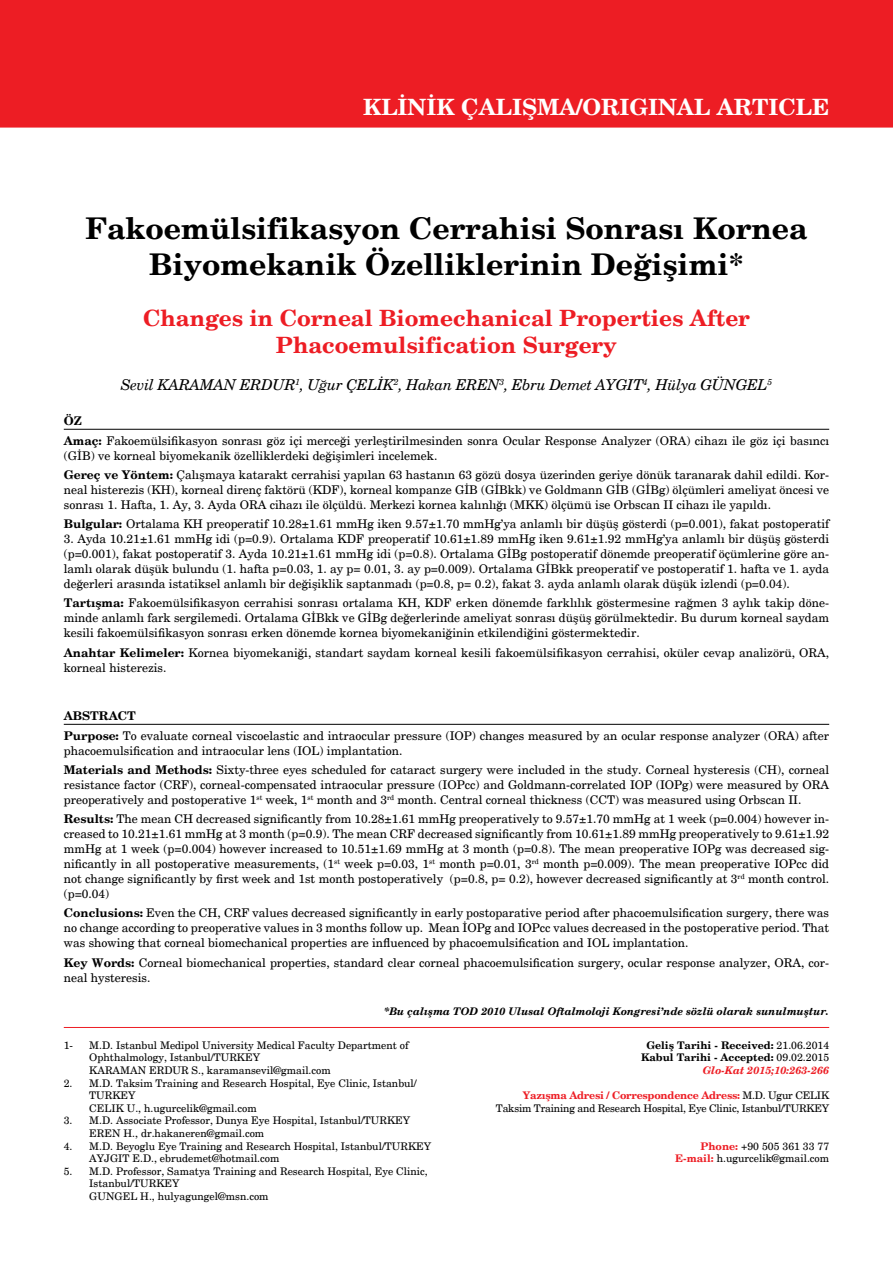
<style>
.page{position:relative;width:893px;height:1263px;background:#fff}
.page>*{position:absolute;margin:0;border:0;box-sizing:border-box;transform-origin:0 0}
.t1{font:700 30px/36px "New Century Schlbk";color:#000;text-align:center}
.t2{font:700 22.5px/27px "New Century Schlbk";color:#ed1d24;text-align:center}
.t3{font:700 22.5px "New Century Schlbk";color:#fff}
.t4{font:italic 15px "New Century Schlbk";letter-spacing:-.02em;color:#000}
.t5{font:12px/15px "New Century Schlbk";color:#000}
.t6{font:10.5px/12.6px "New Century Schlbk";color:#000}
.t7{font:10.5px/12.6px "New Century Schlbk";letter-spacing:-.02em;color:#000;text-align:right}
.t8{font:700 10.5px/12.6px "New Century Schlbk";color:#000;text-align:right}
.t9{font:italic 700 10.5px "New Century Schlbk";color:#000}
.s1{font-weight:700}
.s2{font-weight:400}
.s3{font-style:italic;color:#ed1d24}
.s4{font-weight:700;color:#ed1d24}
</style>
<div class="page">
<div style="left:0;top:0;width:893px;height:128px;background:#ed1d24"></div>
<hr style="left:64px;top:429px;width:765px;height:1px;background:#000">
<hr style="left:64px;top:724px;width:765px;height:1px;background:#000">
<hr style="left:64px;top:1027px;width:765px;height:1px;background:#ed1d24">
<h2 class="t3" style="left:363px;top:92px;width:468px">KLİNİK ÇALIŞMA/ORIGINAL ARTICLE</h2>
<h1 class="t1" style="left:85px;top:211px;width:723px">Fakoemülsifikasyon Cerrahisi Sonrası Kornea<br>Biyomekanik Özelliklerinin Değişimi*</h1>
<h2 class="t2" style="left:143px;top:305px;width:608px">Changes in Corneal Biomechanical Properties After<br>Phacoemulsification Surgery</h2>
<p class="t4" style="left:121px;top:376px;width:653px">Sevil KARAMAN ERDUR<sup>1</sup>, Uğur ÇELİK<sup>2</sup>, Hakan EREN<sup>3</sup>, Ebru Demet AYGIT<sup>4</sup>, Hülya GÜNGEL<sup>5</sup></p>
<p class="t5" style="left:64px;top:412px;width:767px;line-height:19.2px"><span class="s1">ÖZ<br>Amaç:</span> Fakoemülsifikasyon sonrası göz içi merceği yerleştirilmesinden sonra Ocular Response Analyzer (ORA) cihazı ile göz içi basıncı</p>
<p class="t5" style="left:64px;top:446px;width:767px;line-height:19.2px">(GİB) ve korneal biyomekanik özelliklerdeki değişimleri incelemek.<br><span class="s1">Gereç ve Yöntem:</span> Çalışmaya katarakt cerrahisi yapılan 63 hastanın 63 gözü dosya üzerinden geriye dönük taranarak dahil edildi. Kor-</p>
<p class="t5" style="left:64px;top:482px;width:767px">neal histerezis (KH), korneal direnç faktörü (KDF), korneal kompanze GİB (GİBkk) ve Goldmann GİB (GİBg) ölçümleri ameliyat öncesi ve sonrası 1. Hafta, 1. Ay, 3. Ayda ORA cihazı ile ölçüldü. Merkezi kornea kalınlığı (MKK) ölçümü ise Orbscan II cihazı ile yapıldı.</p>
<p class="t5" style="left:64px;top:516px;width:767px"><span class="s1">Bulgular:</span> Ortalama KH preoperatif 10.28±1.61 mmHg iken 9.57±1.70 mmHg’ya anlamlı bir düşüş gösterdi (p=0.001), fakat postoperatif</p>
<p class="t5" style="left:64px;top:531px;width:767px;text-align:justify">3. Ayda 10.21±1.61 mmHg idi (p=0.9). Ortalama KDF preoperatif 10.61±1.89 mmHg iken 9.61±1.92 mmHg’ya anlamlı bir düşüş gösterdi (p=0.001), fakat postoperatif 3. Ayda 10.21±1.61 mmHg idi (p=0.8). Ortalama GİBg postoperatif dönemde preoperatif öçümlerine göre an&shy;lamlı olarak düşük bulundu (1. hafta p=0.03, 1. ay p= 0.01, 3. ay p=0.009). Ortalama GİBkk preoperatif ve postoperatif 1. hafta ve 1. ayda değerleri arasında istatiksel anlamlı bir değişiklik saptanmadı (p=0.8, p= 0.2), fakat 3. ayda anlamlı olarak düşük izlendi (p=0.04).</p>
<p class="t5" style="left:64px;top:596px;width:767px;text-align:justify"><span class="s1">Tartışma:</span> Fakoemülsifikasyon cerrahisi sonrası ortalama KH, KDF erken dönemde farklılık göstermesine rağmen 3 aylık takip döne&shy;minde anlamlı fark sergilemedi. Ortalama GİBkk ve GİBg değerlerinde ameliyat sonrası düşüş görülmektedir. Bu durum korneal saydam kesili fakoemülsifikasyon sonrası erken dönemde kornea biyomekaniğinin etkilendiğini göstermektedir.</p>
<p class="t5" style="left:64px;top:645px;width:767px"><span class="s1">Anahtar Kelimeler:</span> Kornea biyomekaniği, standart saydam korneal kesili fakoemülsifikasyon cerrahisi, oküler cevap analizörü, ORA, korneal histerezis.</p>
<p class="t5" style="left:64px;top:707px;width:767px;line-height:19.2px"><span class="s1">ABSTRACT<br>Purpose:</span> To evaluate corneal viscoelastic and intraocular pressure (IOP) changes measured by an ocular response analyzer (ORA) after</p>
<p class="t5" style="left:64px;top:741px;width:767px;line-height:19.2px">phacoemulsification and intraocular lens (IOL) implantation.<br><span class="s1">Materials and Methods:</span> Sixty-three eyes scheduled for cataract surgery were included in the study. Corneal hysteresis (CH), corneal</p>
<p class="t5" style="left:64px;top:777px;width:767px">resistance factor (CRF), corneal-compensated intraocular pressure (IOPcc) and Goldmann-correlated IOP (IOPg) were measured by ORA preoperatively and postoperative 1<sup>st</sup> week, 1<sup>st</sup> month and 3<sup>rd</sup> month. Central corneal thickness (CCT) was measured using Orbscan II.</p>
<p class="t5" style="left:64px;top:811px;width:767px;text-align:justify"><span class="s1">Results:</span> The mean CH decreased significantly from 10.28±1.61 mmHg preoperatively to 9.57±1.70 mmHg at 1 week (p=0.004) however in&shy;creased to 10.21±1.61 mmHg at 3 month (p=0.9). The mean CRF decreased significantly from 10.61±1.89 mmHg preoperatively to 9.61±1.92 mmHg at 1 week (p=0.004) however increased to 10.51±1.69 mmHg at 3 month (p=0.8). The mean preoperative IOPg was decreased sig&shy;nificantly in all postoperative measurements, (1<sup>st</sup> week p=0.03, 1<sup>st</sup> month p=0.01, 3<sup>rd</sup> month p=0.009). The mean preoperative IOPcc did not change significantly by first week and 1st month postoperatively (p=0.8, p= 0.2), however decreased significantly at 3<sup>rd</sup> month control. (p=0.04)</p>
<p class="t5" style="left:64px;top:906px;width:767px;text-align:justify"><span class="s1">Conclusions:</span> Even the CH, CRF values decreased significantly in early postoparative period after phacoemulsification surgery, there was no change according to preoperative values in 3 months follow up. Mean İOPg and IOPcc values decreased in the postoperative period. That was showing that corneal biomechanical properties are influenced by phacoemulsification and IOL implantation.</p>
<p class="t5" style="left:64px;top:955px;width:767px"><span class="s1">Key Words:</span> Corneal biomechanical properties, standard clear corneal phacoemulsification surgery, ocular response analyzer, ORA, cor&shy;neal hysteresis.</p>
<p class="t9" style="left:384px;top:1004px;width:447px">*Bu çalışma TOD 2010 Ulusal Oftalmoloji Kongresi’nde sözlü olarak sunulmuştur.</p>
<p class="t6" style="left:64px;top:1039px;width:11px">1-</p>
<p class="t6" style="left:89px;top:1039px;width:321px">M.D. Istanbul Medipol University Medical Faculty Department of<br>Ophthalmology, Istanbul/TURKEY<br>KARAMAN ERDUR S., karamansevil@gmail.com</p>
<p class="t6" style="left:89px;top:1077px;width:329px;text-indent:-26px">2. M.D. Taksim Training and Research Hospital, Eye Clinic, Istanbul/<br>TURKEY<br>CELIK U., h.ugurcelik@gmail.com</p>
<p class="t6" style="left:89px;top:1114px;width:322px;text-indent:-26px">3. M.D. Associate Professor, Dunya Eye Hospital, Istanbul/TURKEY<br>EREN H., dr.hakaneren@gmail.com</p>
<p class="t6" style="left:89px;top:1140px;width:343px;text-indent:-26px">4. M.D. Beyoglu Eye Training and Research Hospital, Istanbul/TURKEY<br>AYJGIT E.D., ebrudemet@hotmail.com</p>
<p class="t6" style="left:89px;top:1165px;width:340px;text-indent:-26px">5. M.D. Professor, Samatya Training and Research Hospital, Eye Clinic,<br>Istanbul/TURKEY<br>GUNGEL H., hulyagungel@msn.com</p>
<p class="t8" style="left:641px;top:1039px;width:190px">Geliş Tarihi - Received: <span class="s2">21.06.2014<br></span>Kabul Tarihi - Accepted: <span class="s2">09.02.2015<br></span><span class="s3">Glo-Kat 2015;10:263-266</span></p>
<p class="t7" style="left:496px;top:1089px;width:335px"><span class="s4">Yazışma Adresi / Correspondence Adress:</span> M.D. Ugur CELIK<br>Taksim Training and Research Hospital, Eye Clinic, Istanbul/TURKEY</p>
<p class="t6" style="left:675px;top:1140px;width:155px;text-align:right"><span class="s4">Phone:</span> +90 505 361 33 77<br><span class="s4">E-mail:</span> h.ugurcelik@gmail.com</p>
</div>
